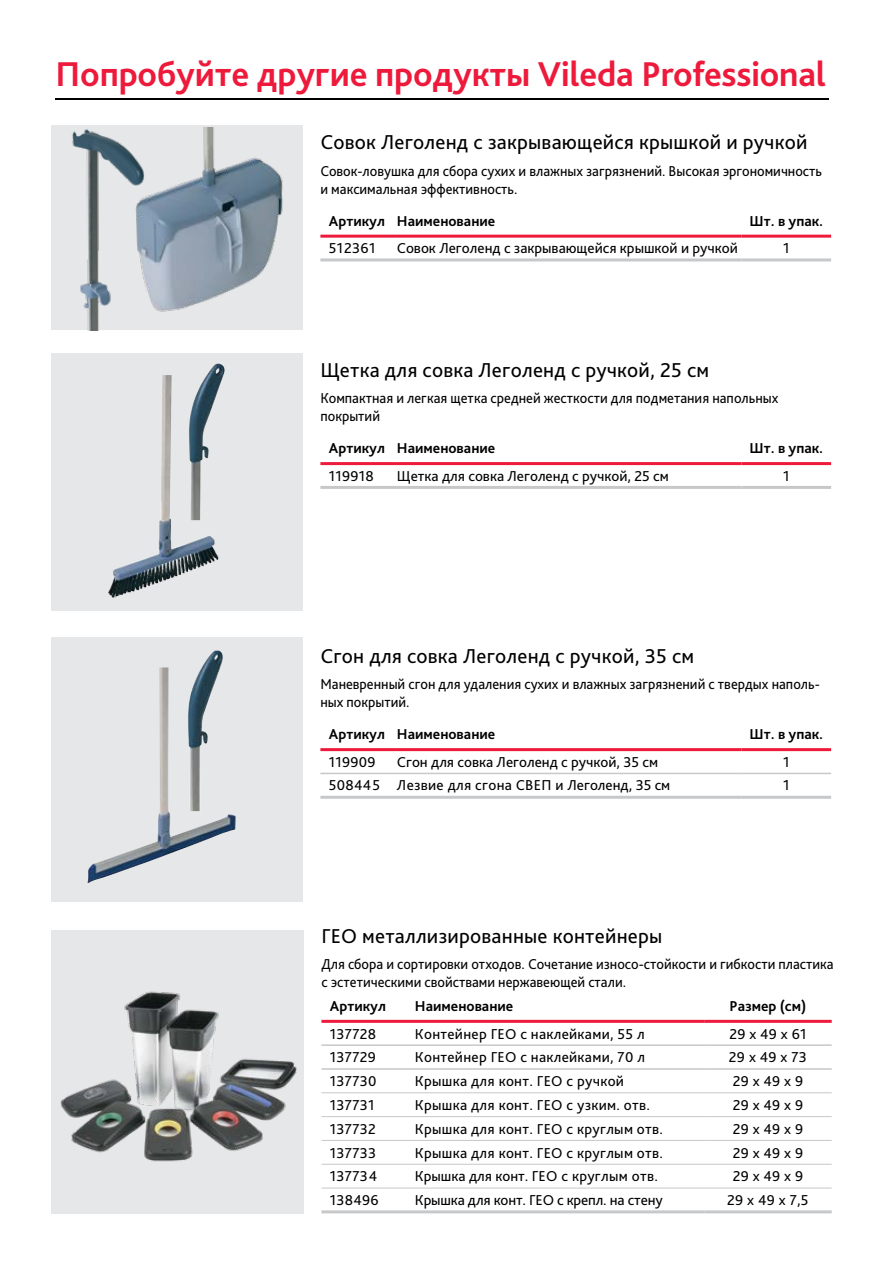
<style>
.page{position:relative;width:893px;height:1276px;background:#fff}
.page>*{position:absolute;margin:0;border:0;box-sizing:border-box;transform-origin:0 0}
.t1{font:700 36px "Bliss Pro";letter-spacing:-.005em;color:#ed1a3b}
.t2{font:21px "Bliss Pro";letter-spacing:.01em;color:#000}
.t3{font:15px/18px "Bliss Pro";color:#000;scale:.95 1}
.t4{font:15px "Bliss Pro";color:#000}
.t5{font:15px "Bliss Pro";letter-spacing:.02em;color:#000}
.t6{font:700 15px "Bliss Pro";color:#000}
</style>
<div class="page">
<div style="left:51px;top:930px;width:253px;height:283px;background:#e6e7e8"></div>
<hr style="left:55px;top:98px;width:774px;height:2px;background:#000">
<hr style="left:398px;top:1020px;width:306px;height:3px;background:#ed1a3b">
<hr style="left:321px;top:1020px;width:77px;height:3px;background:#ed1a3b">
<hr style="left:704px;top:1020px;width:128px;height:3px;background:#ed1a3b">
<hr style="left:321px;top:1210px;width:77px;height:3px;background:#c7c8ca">
<hr style="left:398px;top:1210px;width:306px;height:3px;background:#c7c8ca">
<hr style="left:704px;top:1210px;width:128px;height:3px;background:#c7c8ca">
<hr style="left:321px;top:1092px;width:77px;height:1px;background:#c7c8ca">
<hr style="left:398px;top:1092px;width:306px;height:1px;background:#c7c8ca">
<hr style="left:704px;top:1092px;width:128px;height:1px;background:#c7c8ca">
<hr style="left:321px;top:1116px;width:77px;height:1px;background:#c7c8ca">
<hr style="left:398px;top:1116px;width:306px;height:1px;background:#c7c8ca">
<hr style="left:704px;top:1116px;width:128px;height:1px;background:#c7c8ca">
<hr style="left:321px;top:1140px;width:77px;height:1px;background:#c7c8ca">
<hr style="left:398px;top:1140px;width:306px;height:1px;background:#c7c8ca">
<hr style="left:704px;top:1140px;width:128px;height:1px;background:#c7c8ca">
<hr style="left:321px;top:1163px;width:77px;height:1px;background:#c7c8ca">
<hr style="left:398px;top:1163px;width:306px;height:1px;background:#c7c8ca">
<hr style="left:704px;top:1163px;width:128px;height:1px;background:#c7c8ca">
<hr style="left:321px;top:1187px;width:77px;height:1px;background:#c7c8ca">
<hr style="left:398px;top:1187px;width:306px;height:1px;background:#c7c8ca">
<hr style="left:704px;top:1187px;width:128px;height:1px;background:#c7c8ca">
<hr style="left:321px;top:1044px;width:77px;height:2px;background:#c7c8ca">
<hr style="left:398px;top:1044px;width:306px;height:2px;background:#c7c8ca">
<hr style="left:704px;top:1044px;width:128px;height:2px;background:#c7c8ca">
<hr style="left:321px;top:1068px;width:77px;height:1px;background:#c7c8ca">
<hr style="left:398px;top:1068px;width:306px;height:1px;background:#c7c8ca">
<hr style="left:704px;top:1068px;width:128px;height:1px;background:#c7c8ca">
<hr style="left:320px;top:235px;width:77px;height:3px;background:#ed1a3b">
<hr style="left:397px;top:235px;width:345px;height:3px;background:#ed1a3b">
<hr style="left:742px;top:235px;width:89px;height:3px;background:#ed1a3b">
<hr style="left:397px;top:258px;width:345px;height:3px;background:#c7c8ca">
<hr style="left:320px;top:258px;width:77px;height:3px;background:#c7c8ca">
<hr style="left:742px;top:258px;width:89px;height:3px;background:#c7c8ca">
<hr style="left:320px;top:462px;width:77px;height:3px;background:#ed1a3b">
<hr style="left:397px;top:462px;width:345px;height:3px;background:#ed1a3b">
<hr style="left:742px;top:462px;width:89px;height:3px;background:#ed1a3b">
<hr style="left:397px;top:486px;width:345px;height:3px;background:#c7c8ca">
<hr style="left:320px;top:486px;width:77px;height:3px;background:#c7c8ca">
<hr style="left:742px;top:486px;width:89px;height:3px;background:#c7c8ca">
<hr style="left:320px;top:748px;width:77px;height:3px;background:#ed1a3b">
<hr style="left:397px;top:748px;width:345px;height:3px;background:#ed1a3b">
<hr style="left:742px;top:748px;width:89px;height:3px;background:#ed1a3b">
<hr style="left:320px;top:772px;width:77px;height:2px;background:#c7c8ca">
<hr style="left:397px;top:772px;width:345px;height:2px;background:#c7c8ca">
<hr style="left:742px;top:772px;width:89px;height:2px;background:#c7c8ca">
<hr style="left:397px;top:796px;width:345px;height:3px;background:#c7c8ca">
<hr style="left:320px;top:796px;width:77px;height:3px;background:#c7c8ca">
<hr style="left:742px;top:796px;width:89px;height:3px;background:#c7c8ca">
<img style="left:60px;top:991px;width:237px;height:171px">
<div style="left:51px;top:353px;width:251px;height:258px;background:#e6e7e8"></div>
<div style="left:51px;top:637px;width:251px;height:265px;background:#e6e7e8"></div>
<img style="left:158px;top:127px;width:145px;height:200px">
<img style="left:51px;top:126px;width:107px;height:204px">
<img style="left:108px;top:453px;width:54px;height:145px">
<img style="left:189px;top:363px;width:36px;height:157px">
<img style="left:87px;top:667px;width:149px;height:216px">
<img style="left:187px;top:650px;width:42px;height:161px">
<h1 class="t1" style="left:56px;top:52px;width:772px">Попробуйте другие продукты Vileda Professional</h1>
<h2 class="t2" style="left:320px;top:129px;width:489px">Совок Леголенд с закрывающейся крышкой и ручкой</h2>
<p class="t3" style="left:320px;top:161px;width:530px">Совок-ловушка для сбора сухих и влажных загрязнений. Высокая эргономичность и максимальная эффективность.</p>
<p class="t6" style="left:329px;top:212px;width:168px">Артикул Наименование</p>
<p class="t6" style="left:749px;top:212px;width:75px">Шт. в упак.</p>
<p class="t4" style="left:329px;top:239px;width:48px">512361</p>
<p class="t4" style="left:397px;top:239px;width:342px">Совок Леголенд с закрывающейся крышкой и ручкой</p>
<p class="t4" style="left:783px;top:239px;width:8px">1</p>
<h2 class="t2" style="left:320px;top:356px;width:390px">Щетка для совка Леголенд с ручкой, 25 см</h2>
<p class="t3" style="left:320px;top:389px;width:484px">Компактная и легкая щетка средней жесткости для подметания напольных покрытий</p>
<p class="t6" style="left:329px;top:439px;width:168px">Артикул Наименование</p>
<p class="t6" style="left:749px;top:439px;width:75px">Шт. в упак.</p>
<p class="t4" style="left:329px;top:466px;width:46px">119918</p>
<p class="t4" style="left:397px;top:466px;width:273px">Щетка для совка Леголенд с ручкой, 25 см</p>
<p class="t4" style="left:783px;top:466px;width:8px">1</p>
<h2 class="t2" style="left:320px;top:642px;width:375px">Сгон для совка Леголенд с ручкой, 35 см</h2>
<p class="t3" style="left:320px;top:675px;width:527px">Маневренный сгон для удаления сухих и влажных загрязнений с твердых наполь&shy;ных покрытий.</p>
<p class="t6" style="left:329px;top:725px;width:168px">Артикул Наименование</p>
<p class="t6" style="left:749px;top:725px;width:75px">Шт. в упак.</p>
<p class="t4" style="left:329px;top:753px;width:48px">119909</p>
<p class="t4" style="left:397px;top:753px;width:263px">Сгон для совка Леголенд с ручкой, 35 см</p>
<p class="t4" style="left:783px;top:753px;width:8px">1</p>
<p class="t5" style="left:329px;top:776px;width:343px">508445 Лезвие для сгона СВЕП и Леголенд, 35 см</p>
<p class="t4" style="left:783px;top:776px;width:8px">1</p>
<h2 class="t2" style="left:321px;top:922px;width:342px">ГЕО металлизированные контейнеры</h2>
<p class="t3" style="left:321px;top:955px;width:541px">Для сбора и сортировки отходов. Сочетание износо-стойкости и гибкости пластика с эстетическими свойствами нержавеющей стали.</p>
<p class="t6" style="left:330px;top:997px;width:58px">Артикул</p>
<p class="t6" style="left:415px;top:997px;width:100px">Наименование</p>
<p class="t6" style="left:730px;top:997px;width:78px">Размер (см)</p>
<p class="t4" style="left:330px;top:1024px;width:48px">137728</p>
<p class="t5" style="left:415px;top:1024px;width:231px">Контейнер ГЕО с наклейками, 55 л</p>
<p class="t4" style="left:729px;top:1024px;width:79px">29 x 49 x 61</p>
<p class="t4" style="left:330px;top:1048px;width:47px">137729</p>
<p class="t5" style="left:415px;top:1048px;width:232px">Контейнер ГЕО с наклейками, 70 л</p>
<p class="t4" style="left:729px;top:1048px;width:79px">29 x 49 x 73</p>
<p class="t4" style="left:330px;top:1072px;width:48px">137730</p>
<p class="t5" style="left:415px;top:1072px;width:211px">Крышка для конт. ГЕО с ручкой</p>
<p class="t4" style="left:733px;top:1072px;width:72px">29 x 49 x 9</p>
<p class="t4" style="left:330px;top:1095px;width:46px">137731</p>
<p class="t5" style="left:415px;top:1095px;width:237px">Крышка для конт. ГЕО c узким. отв.</p>
<p class="t4" style="left:733px;top:1095px;width:72px">29 x 49 x 9</p>
<p class="t4" style="left:330px;top:1119px;width:47px">137732</p>
<p class="t5" style="left:415px;top:1119px;width:250px">Крышка для конт. ГЕО с круглым отв.</p>
<p class="t4" style="left:733px;top:1119px;width:72px">29 x 49 x 9</p>
<p class="t4" style="left:330px;top:1143px;width:48px">137733</p>
<p class="t5" style="left:415px;top:1143px;width:250px">Крышка для конт. ГЕО с круглым отв.</p>
<p class="t4" style="left:733px;top:1143px;width:72px">29 x 49 x 9</p>
<p class="t4" style="left:330px;top:1167px;width:49px">137734</p>
<p class="t4" style="left:415px;top:1167px;width:244px">Крышка для конт. ГЕО с круглым отв.</p>
<p class="t4" style="left:733px;top:1167px;width:72px">29 x 49 x 9</p>
<p class="t4" style="left:330px;top:1190px;width:50px">138496</p>
<p class="t4" style="left:415px;top:1190px;width:249px">Крышка для конт. ГЕО с крепл. на стену</p>
<p class="t4" style="left:727px;top:1190px;width:83px">29 x 49 x 7,5</p>
</div>
